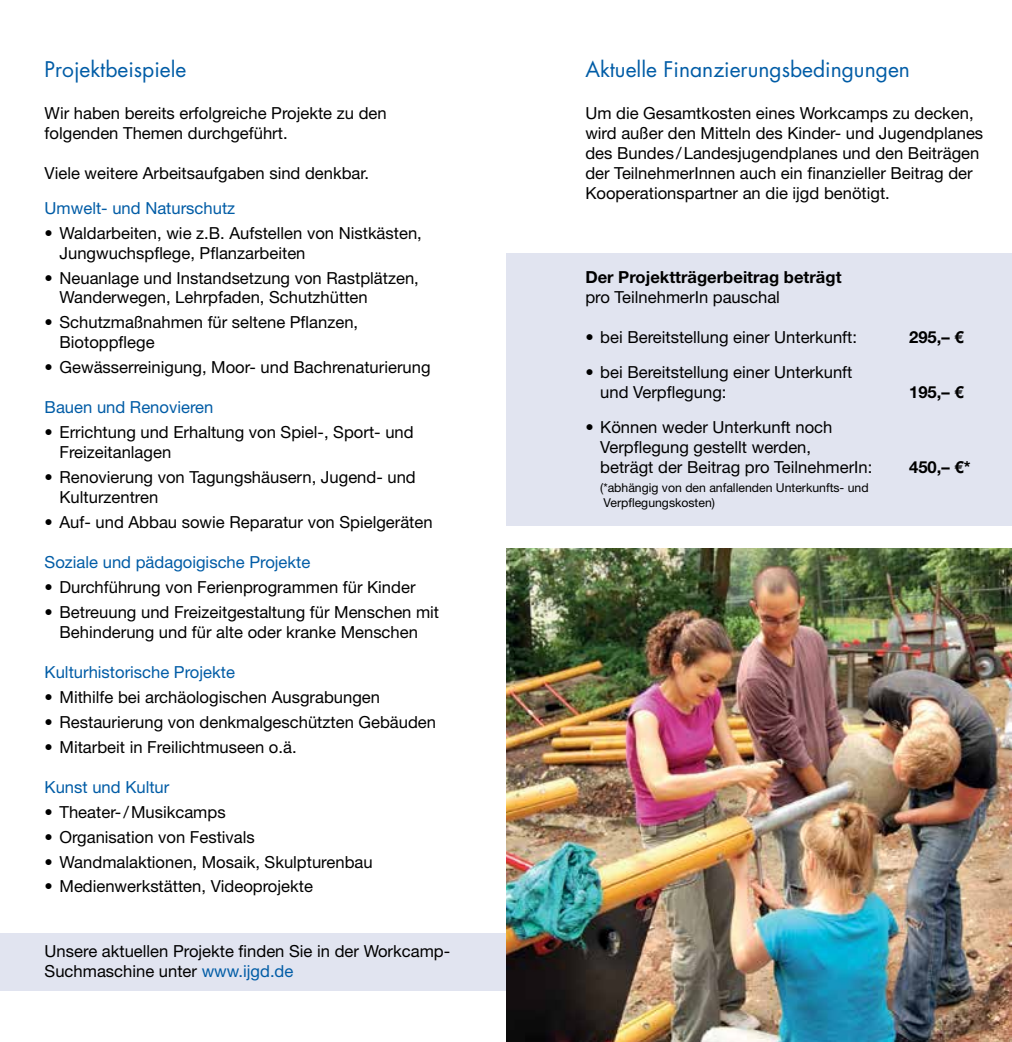
<style>
.page{position:relative;width:1012px;height:1042px;background:#fff}
.page>*{position:absolute;margin:0;border:0;box-sizing:border-box;transform-origin:0 0}
.t1{font:21px "Futura Std";color:#005ca6}
.t2{font:16.62px/19.9px "Helvetica Neue LT Std";color:#000}
.t3{font:16.62px "Helvetica Neue LT Std";color:#005ca6}
.t4{font:700 16.62px "Helvetica Neue LT Std";color:#000}
.t5{font:12.25px/14.7px "Helvetica Neue LT Std";color:#000}
.s1{color:#005ca6}
</style>
<div class="page">
<div style="left:0;top:933px;width:506px;height:57px;background:#e1e4f0"></div>
<div style="left:506px;top:253px;width:506px;height:273px;background:#e1e4f0"></div>
<img style="left:506px;top:549px;width:506px;height:493px">
<p class="t1" style="left:45px;top:56px;width:143px">Projektbeispiele</p>
<p class="t2" style="left:45px;top:103px;width:344px">Wir haben bereits erfolgreiche Projekte zu den folgenden Themen durchgeführt.</p>
<p class="t2" style="left:45px;top:163px;width:326px">Viele weitere Arbeitsaufgaben sind denkbar.</p>
<p class="t3" style="left:45px;top:198px;width:192px">Umwelt- und Naturschutz</p>
<p class="t2" style="left:60px;top:223px;width:364px;text-indent:-15px">• Waldarbeiten, wie z.B. Aufstellen von Nistkästen,<br>Jungwuchspflege, Pflanzarbeiten</p>
<p class="t2" style="left:60px;top:267px;width:361px;text-indent:-15px">• Neuanlage und Instandsetzung von Rastplätzen,<br>Wanderwegen, Lehrpfaden, Schutzhütten</p>
<p class="t2" style="left:60px;top:312px;width:300px;text-indent:-15px">• Schutzmaßnahmen für seltene Pflanzen,<br>Biotoppflege</p>
<p class="t2" style="left:45px;top:357px;width:387px">• Gewässerreinigung, Moor- und Bachrenaturierung</p>
<p class="t3" style="left:45px;top:397px;width:170px">Bauen und Renovieren</p>
<p class="t2" style="left:60px;top:422px;width:356px;text-indent:-15px">• Errichtung und Erhaltung von Spiel-, Sport- und<br>Freizeitanlagen</p>
<p class="t2" style="left:60px;top:467px;width:358px;text-indent:-15px">• Renovierung von Tagungshäusern, Jugend- und<br>Kulturzentren</p>
<p class="t2" style="left:45px;top:512px;width:390px">• Auf- und Abbau sowie Reparatur von Spielgeräten</p>
<p class="t3" style="left:45px;top:552px;width:267px">Soziale und pädagoigische Projekte</p>
<p class="t2" style="left:45px;top:577px;width:372px">• Durchführung von Ferienprogrammen für Kinder</p>
<p class="t2" style="left:45px;top:602px;width:396px;text-align:center">• Betreuung und Freizeitgestaltung für Menschen mit<br>Behinderung und für alte oder kranke Menschen</p>
<p class="t3" style="left:45px;top:662px;width:192px">Kulturhistorische Projekte</p>
<p class="t2" style="left:45px;top:687px;width:337px">• Mithilfe bei archäologischen Ausgrabungen</p>
<p class="t2" style="left:45px;top:711px;width:393px">• Restaurierung von denkmalgeschützten Gebäuden</p>
<p class="t2" style="left:45px;top:736px;width:254px">• Mitarbeit in Freilichtmuseen o.ä.</p>
<p class="t3" style="left:45px;top:777px;width:126px">Kunst und Kultur</p>
<p class="t2" style="left:45px;top:801px;width:183px">• Theater-/Musikcamps</p>
<p class="t2" style="left:45px;top:826px;width:212px">• Organisation von Festivals</p>
<p class="t2" style="left:45px;top:851px;width:330px">• Wandmalaktionen, Mosaik, Skulpturenbau</p>
<p class="t2" style="left:45px;top:876px;width:270px">• Medienwerkstätten, Videoprojekte</p>
<p class="t2" style="left:45px;top:941px;width:407px">Unsere aktuellen Projekte finden Sie in der Workcamp-<br>Suchmaschine unter <span class="s1">www.ijgd.de</span></p>
<p class="t1" style="left:585px;top:56px;width:326px">Aktuelle Finanzierungsbedingungen</p>
<p class="t2" style="left:585px;top:103px;width:399px">Um die Gesamtkosten eines Workcamps zu decken, wird außer den Mitteln des Kinder- und Jugendplanes des Bundes /Landesjugendplanes und den Beiträgen der TeilnehmerInnen auch ein finanzieller Beitrag der Kooperationspartner an die ijgd benötigt.</p>
<p class="t4" style="left:585px;top:267px;width:258px">Der Projektträgerbeitrag beträgt</p>
<p class="t2" style="left:585px;top:287px;width:196px">pro TeilnehmerIn pauschal</p>
<p class="t2" style="left:585px;top:327px;width:273px">• bei Bereitstellung einer Unterkunft:</p>
<p class="t4" style="left:909px;top:327px;width:56px">295,– €</p>
<p class="t2" style="left:600px;top:362px;width:254px;text-indent:-15px">• bei Bereitstellung einer Unterkunft und Verpflegung:</p>
<p class="t4" style="left:909px;top:382px;width:56px">195,– €</p>
<p class="t2" style="left:600px;top:417px;width:274px;text-indent:-15px">• Können weder Unterkunft noch<br>Verpflegung gestellt werden,<br>beträgt der Beitrag pro TeilnehmerIn:</p>
<p class="t5" style="left:600px;top:480px;width:270px">(*abhängig von den anfallenden Unterkunfts- und<br>Verpflegungskosten)</p>
<p class="t4" style="left:909px;top:456px;width:63px">450,– €*</p>
</div>
